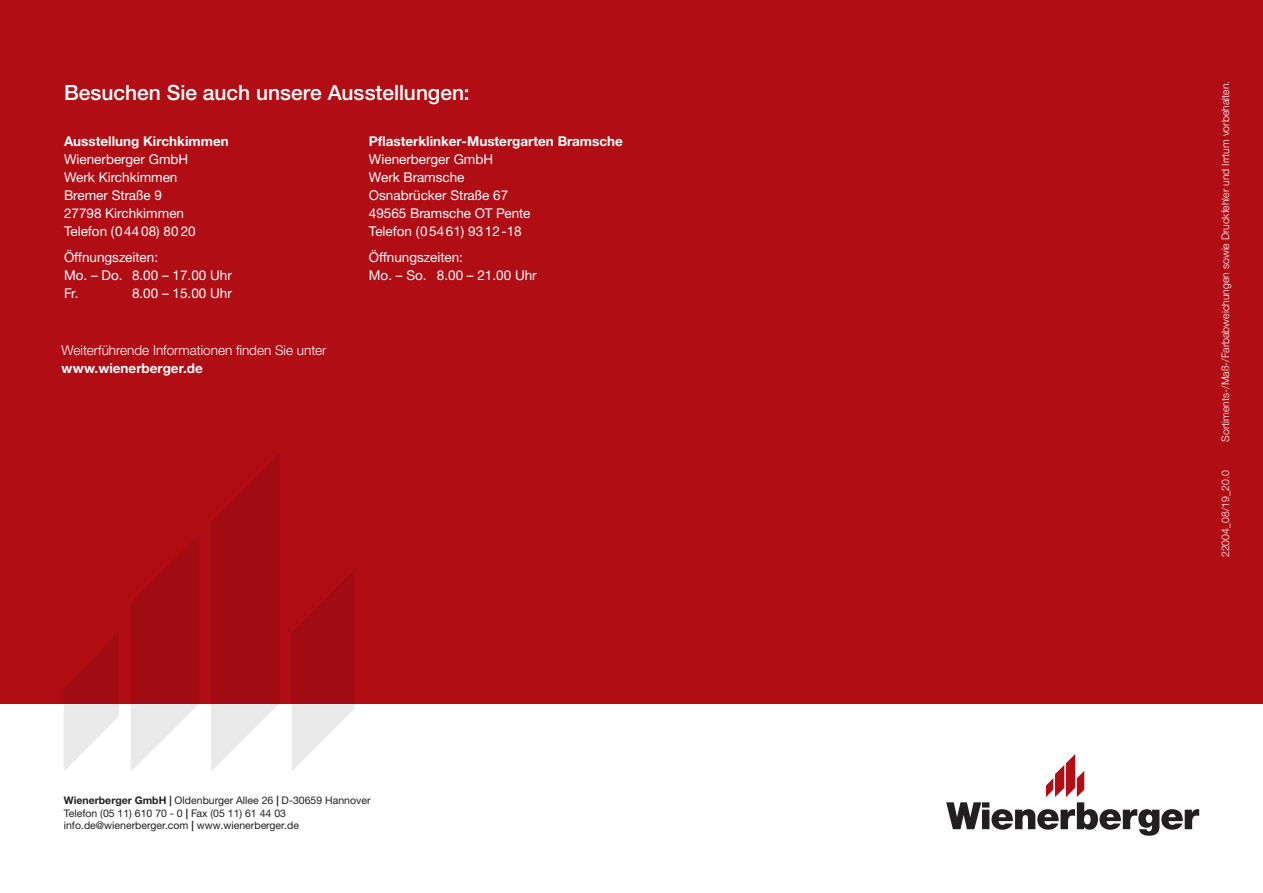
<style>
.page{position:relative;width:1263px;height:893px;background:#fff}
.page>*{position:absolute;margin:0;border:0;box-sizing:border-box;transform-origin:0 0}
.t1{font:500 21px "Helvetica Neue LTW1 G";color:#fff}
.t2{font:13.5px/18px "Helvetica Neue LTW1 G";color:#fff}
.t3{font:700 13.5px "Helvetica Neue LTW1 G";color:#fff}
.t4{font:300 13.5px "Helvetica Neue LTW1 G";color:#fff}
.t5{font:10.5px/12.6px "Helvetica Neue LTW1 G";color:#231f20}
.t6{font:300 10.5px "Helvetica Neue LTW1 G";color:#fff}
.s1{font-weight:700}
</style>
<div class="page">
<div style="left:0;top:0;width:1263px;height:704px;background:#b00d15"></div>
<svg style="left:946px;top:754px;width:253px;height:82px"></svg>
<svg style="left:64px;top:632px;width:55px;height:139px"></svg>
<svg style="left:131px;top:536px;width:68px;height:235px"></svg>
<svg style="left:211px;top:454px;width:69px;height:317px"></svg>
<svg style="left:292px;top:571px;width:63px;height:200px"></svg>
<h1 class="t1" style="left:64px;top:80px;width:407px">Besuchen Sie auch unsere Ausstellungen:</h1>
<p class="t3" style="left:369px;top:133px;width:256px">Pflasterklinker-Mustergarten Bramsche</p>
<p class="t2" style="left:369px;top:150px;width:163px">Wienerberger GmbH<br>Werk Bramsche<br>Osnabrücker Straße 67<br>49565 Bramsche OT Pente<br>Telefon (05461) 9312-18</p>
<p class="t2" style="left:369px;top:248px;width:169px">Öffnungszeiten:<br>Mo. – So. 8.00 – 21.00 Uhr</p>
<p class="t3" style="left:64px;top:133px;width:166px">Ausstellung Kirchkimmen</p>
<p class="t2" style="left:64px;top:150px;width:133px">Wienerberger GmbH<br>Werk Kirchkimmen<br>Bremer Straße 9<br>27798 Kirchkimmen<br>Telefon (044 08) 80 20</p>
<p class="t2" style="left:64px;top:248px;width:169px">Öffnungszeiten:<br>Mo. – Do. 8.00 – 17.00 Uhr<br>Fr.</p>
<p class="t2" style="left:132px;top:284px;width:101px">8.00 – 15.00 Uhr</p>
<p class="t4" style="left:62px;top:342px;width:266px">Weiterführende Informationen finden Sie unter</p>
<p class="t3" style="left:62px;top:360px;width:143px">www.wienerberger.de</p>
<p class="t5" style="left:64px;top:794px;width:308px"><span class="s1">Wienerberger GmbH |</span> Oldenburger Allee 26 <span class="s1">|</span> D-30659 Hannover<br>Telefon (05 11) 610 70 - 0 <span class="s1">|</span> Fax (05 11) 61 44 03 info.de@wienerberger.com <span class="s1">|</span> www.wienerberger.de</p>
<p class="t6" style="left:1219px;top:442px;width:362px;rotate:-90deg">Sortiments-/Maß-/Farbabweichungen sowie Druckfehler und Irrtum vorbehalten.</p>
<p class="t6" style="left:1219px;top:557px;width:88px;rotate:-90deg">22004_08/19_20.0</p>
</div>
